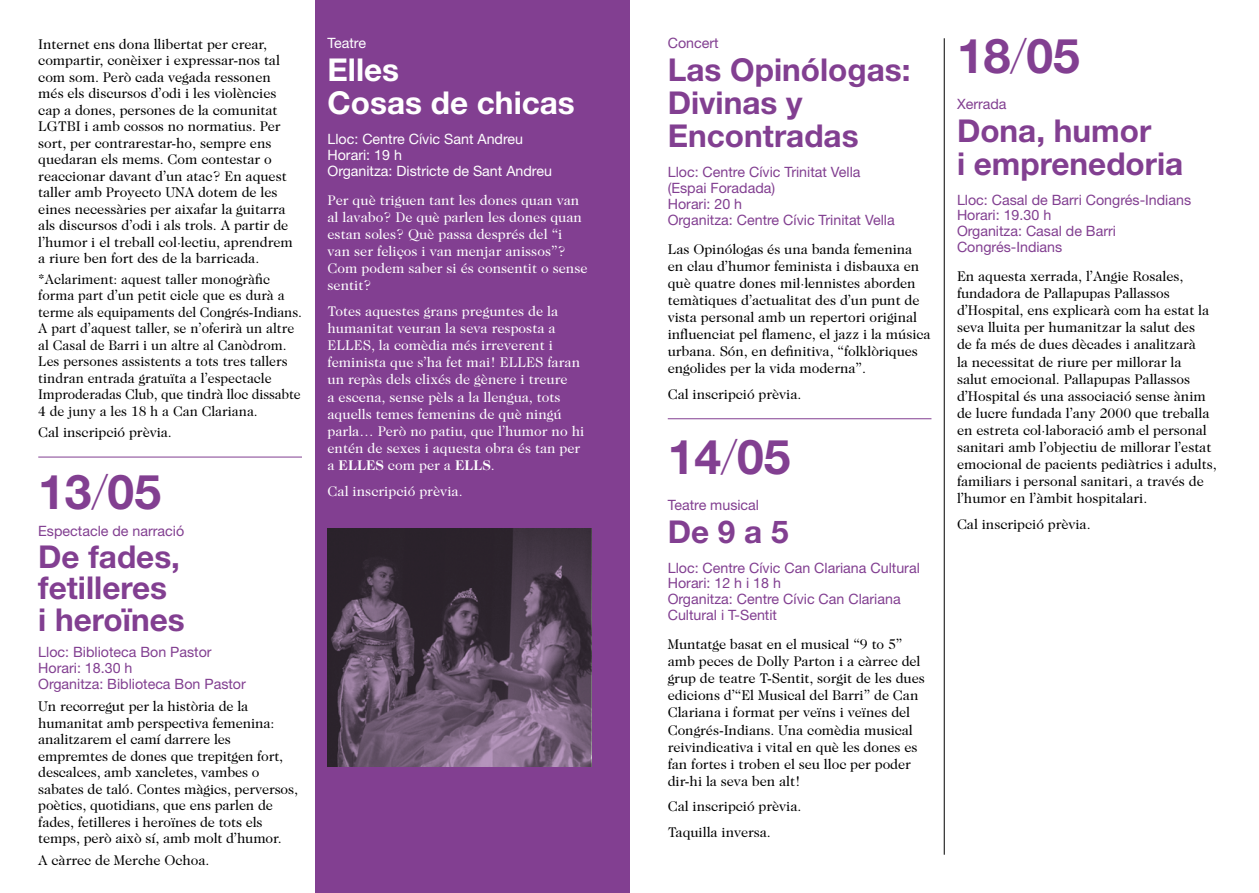
<style>
.page{position:relative;width:1259px;height:893px;background:#fff}
.page>*{position:absolute;margin:0;border:0;box-sizing:border-box;transform-origin:0 0}
.t1{font:700 48px "Helvetica Neue LT Std";color:#823f91}
.t2{font:700 31.5px/33px "Helvetica Neue LT Std";color:#823f91}
.t3{font:700 31.5px/33px "Helvetica Neue LT Std";color:#fff}
.t4{font:14.25px/16.5px "Caslon 224 Std";letter-spacing:-.005em;color:#000}
.t5{font:14.25px/17.1px "Caslon 224 Std";color:#fff}
.t6{font:14.25px/15.8px "Helvetica Neue LT Std";color:#823f91}
.t7{font:14.25px/15.8px "Helvetica Neue LT Std";color:#fff}
.s1{font-weight:100}
.s2{font-weight:700}
</style>
<div class="page">
<div style="left:315px;top:0;width:314px;height:893px;background:#823f91"></div>
<hr style="left:38px;top:457px;width:264px;height:1px;background:#823f91">
<hr style="left:668px;top:418px;width:263px;height:1px;background:#823f91">
<hr style="left:944px;top:38px;width:1px;height:817px;background:#000">
<svg style="left:327px;top:528px;width:264px;height:238px;background:#554658"></svg>
<p class="t4" style="left:38px;top:35px;width:256px">Internet ens dona llibertat per crear, compartir, conèixer i expressar-nos tal com som. Però cada vegada ressonen més els discursos d’odi i les violències cap a dones, persones de la comunitat LGTBI i amb cossos no normatius. Per sort, per contrarestar-ho, sempre ens quedaran els mems. Com contestar o reaccionar davant d’un atac? En aquest taller amb Proyecto UNA dotem de les eines necessàries per aixafar la guitarra als discursos d’odi i als trols. A partir de l’humor i el treball col·lectiu, aprendrem a riure ben fort des de la barricada.</p>
<p class="t4" style="left:38px;top:271px;width:265px">*Aclariment: aquest taller monogràfic forma part d’un petit cicle que es durà a terme als equipaments del Congrés-Indians.<br>A part d’aquest taller, se n’oferirà un altre al Casal de Barri i un altre al Canòdrom.<br>Les persones assistents a tots tres tallers tindran entrada gratuïta a l’espectacle Improderadas Club, que tindrà lloc dissabte 4 de juny a les 18 h a Can Clariana.</p>
<p class="t4" style="left:38px;top:424px;width:135px">Cal inscripció prèvia.</p>
<h1 class="t1" style="left:38px;top:462px;width:124px">13<span class="s1">/</span>05</h1>
<p class="t6" style="left:38px;top:523px;width:147px">Espectacle de narració</p>
<h2 class="t2" style="left:38px;top:540px;width:148px;line-height:31.5px">De fades, fetilleres<br>i heroïnes</h2>
<p class="t6" style="left:38px;top:644px;width:209px">Lloc: Biblioteca Bon Pastor<br>Horari: 18.30 h<br>Organitza: Biblioteca Bon Pastor</p>
<p class="t4" style="left:38px;top:698px;width:261px">Un recorregut per la història de la humanitat amb perspectiva femenina: analitzarem el camí darrere les empremtes de dones que trepitgen fort, descalces, amb xancletes, vambes o sabates de taló. Contes màgics, perversos, poètics, quotidians, que ens parlen de fades, fetilleres i heroïnes de tots els temps, però això sí, amb molt d’humor.</p>
<p class="t4" style="left:38px;top:852px;width:173px">A càrrec de Merche Ochoa.</p>
<p class="t7" style="left:327px;top:35px;width:40px">Teatre</p>
<h2 class="t3" style="left:327px;top:53px;width:249px">Elles<br>Cosas de chicas</h2>
<p class="t7" style="left:327px;top:131px;width:226px">Lloc: Centre Cívic Sant Andreu<br>Horari: 19 h<br>Organitza: Districte de Sant Andreu</p>
<p class="t5" style="left:327px;top:191px;width:261px">Per què triguen tant les dones quan van al lavabo? De què parlen les dones quan estan soles? Què passa després del “i van ser feliços i van menjar anissos”?<br>Com podem saber si és consentit o sense sentit?</p>
<p class="t5" style="left:327px;top:302px;width:258px">Totes aquestes grans preguntes de la humanitat veuran la seva resposta a ELLES, la comèdia més irreverent i feminista que s’ha fet mai! ELLES faran un repàs dels clixés de gènere i treure<br>a escena, sense pèls a la llengua, tots aquells temes femenins de què ningú parla… Però no patiu, que l’humor no hi entén de sexes i aquesta obra és tan per a <span class="s2">ELLES</span> com per a <span class="s2">ELLS</span>.</p>
<p class="t5" style="left:327px;top:482px;width:137px">Cal inscripció prèvia.</p>
<p class="t6" style="left:668px;top:35px;width:52px">Concert</p>
<h2 class="t2" style="left:668px;top:53px;width:244px">Las Opinólogas:<br>Divinas y<br>Encontradas</h2>
<p class="t6" style="left:668px;top:164px;width:228px">Lloc: Centre Cívic Trinitat Vella (Espai Foradada)<br>Horari: 20 h<br>Organitza: Centre Cívic Trinitat Vella</p>
<p class="t4" style="left:668px;top:240px;width:264px;line-height:17.1px">Las Opinólogas és una banda femenina en clau d’humor feminista i disbauxa en què quatre dones mil·lennistes aborden temàtiques d’actualitat des d’un punt de vista personal amb un repertori original influenciat pel flamenc, el jazz i la música urbana. Són, en definitiva, “folklòriques engolides per la vida moderna”.</p>
<p class="t4" style="left:668px;top:386px;width:135px">Cal inscripció prèvia.</p>
<h1 class="t1" style="left:668px;top:427px;width:124px">14<span class="s1">/</span>05</h1>
<p class="t6" style="left:668px;top:497px;width:93px">Teatre musical</p>
<h2 class="t2" style="left:668px;top:514px;width:122px">De 9 a 5</h2>
<p class="t6" style="left:668px;top:559px;width:254px">Lloc: Centre Cívic Can Clariana Cultural<br>Horari: 12 h i 18 h<br>Organitza: Centre Cívic Can Clariana<br>Cultural i T-Sentit</p>
<p class="t4" style="left:668px;top:635px;width:258px;line-height:17.1px">Muntatge basat en el musical “9 to 5” amb peces de Dolly Parton i a càrrec del grup de teatre T-Sentit, sorgit de les dues edicions d’“El Musical del Barri” de Can Clariana i format per veïns i veïnes del Congrés-Indians. Una comèdia musical reivindicativa i vital en què les dones es fan fortes i troben el seu lloc per poder dir-hi la seva ben alt!</p>
<p class="t4" style="left:668px;top:794px;width:135px;line-height:25.7px">Cal inscripció prèvia.<br>Taquilla inversa.</p>
<h1 class="t1" style="left:957px;top:26px;width:124px">18<span class="s1">/</span>05</h1>
<p class="t6" style="left:957px;top:96px;width:51px">Xerrada</p>
<h2 class="t2" style="left:957px;top:113px;width:228px">Dona, humor<br>i emprenedoria</h2>
<p class="t6" style="left:957px;top:192px;width:236px">Lloc: Casal de Barri Congrés-Indians<br>Horari: 19.30 h<br>Organitza: Casal de Barri<br>Congrés-Indians</p>
<p class="t4" style="left:957px;top:267px;width:261px;line-height:17.1px">En aquesta xerrada, l’Angie Rosales, fundadora de Pallapupas Pallassos d’Hospital, ens explicarà com ha estat la seva lluita per humanitzar la salut des<br>de fa més de dues dècades i analitzarà<br>la necessitat de riure per millorar la<br>salut emocional. Pallapupas Pallassos d’Hospital és una associació sense ànim de lucre fundada l’any 2000 que treballa en estreta col·laboració amb el personal sanitari amb l’objectiu de millorar l’estat emocional de pacients pediàtrics i adults, familiars i personal sanitari, a través de l’humor en l’àmbit hospitalari.</p>
<p class="t4" style="left:957px;top:516px;width:135px">Cal inscripció prèvia.</p>
</div>
